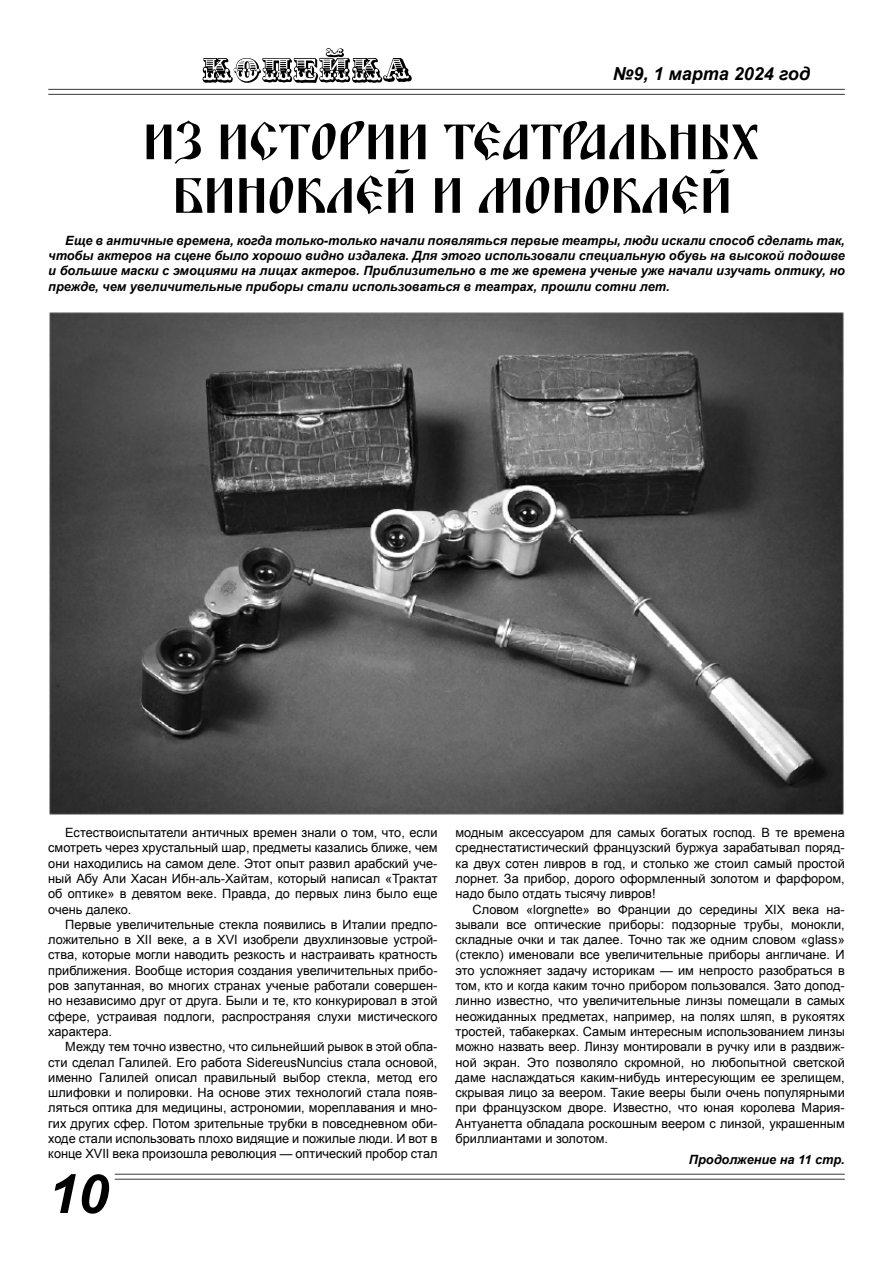
<style>
.page{position:relative;width:893px;height:1263px;background:#fff}
.page>*{position:absolute;margin:0;border:0;box-sizing:border-box;transform-origin:0 0}
.t1{font:italic 700 54px "Arial";color:#000}
.t2{font:18px "Arial Bold Italic MT2";color:#000}
.t3{font:12.75px/15.3px "Arial";color:#000;text-align:justify}
.t4{font:12.75px/15.3px "Arial Bold Italic MT2";color:#000;text-align:justify}
.s1{font-family:"Arial";font-weight:700;font-style:italic}
.s2{font-family:"Arial MT2"}
.s3{color:#fff}
.s4{font-family:"Arial";font-weight:700;font-style:italic;color:#fff}
</style>
<div class="page">
<hr style="left:115px;top:1174px;width:730px;height:1px;background:#393939">
<hr style="left:115px;top:1179px;width:730px;height:1px;background:#393939">
<hr style="left:48px;top:89px;width:797px;height:1px;background:#393939">
<hr style="left:48px;top:94px;width:797px;height:1px;background:#393939">
<svg style="left:203px;top:48px;width:209px;height:35px"></svg>
<img style="left:49px;top:312px;width:795px;height:503px">
<svg style="left:147px;top:120px;width:611px;height:43px"></svg>
<svg style="left:176px;top:169px;width:552px;height:45px"></svg>
<h2 class="t2" style="left:613px;top:64px;width:199px">№<span class="s1">9, 1</span> марта <span class="s1">2024</span> год</h2>
<p class="t4" style="left:48px;top:233px;width:798px;text-indent:17px">Еще в античные времена<span class="s1">,</span> когда только<span class="s1">-</span>только начали появляться первые театры<span class="s1">,</span> люди искали способ сделать так<span class="s1">, </span>чтобы актеров на сцене было хорошо видно издалека<span class="s1">.</span> Для этого использовали специальную обувь на высокой подошве и большие маски с эмоциями на лицах актеров<span class="s1">.</span> Приблизительно в те же времена ученые уже начали изучать оптику<span class="s1">,</span> но прежде<span class="s1">,</span> чем увеличительные приборы стали использоваться в театрах<span class="s1">,</span> прошли сотни лет<span class="s1">.</span></p>
<p class="t3" style="left:48px;top:825px;width:391px;text-indent:17px">Естествоиспытатели античных времен знали о том<span class="s2">,</span> что<span class="s2">,</span> если смотреть через хрустальный шар<span class="s2">,</span> предметы казались ближе<span class="s2">,</span> чем они находились на самом деле<span class="s2">.</span> Этот опыт развил арабский уче&shy;ный Абу Али Хасан Ибн<span class="s2">-</span>аль<span class="s2">-</span>Хайтам<span class="s2">,</span> который написал <span class="s2">«</span>Трактат об оптике<span class="s2">»</span> в девятом веке<span class="s2">.</span> Правда<span class="s2">,</span> до первых линз было еще очень далеко<span class="s2">.</span></p>
<p class="t3" style="left:48px;top:917px;width:391px;text-indent:17px">Первые увеличительные стекла появились в Италии предпо&shy;ложительно в <span class="s2">XII</span> веке<span class="s2">,</span> а в <span class="s2">XVI</span> изобрели двухлинзовые устрой&shy;ства<span class="s2">,</span> которые могли наводить резкость и настраивать кратность приближения<span class="s2">.</span> Вообще история создания увеличительных прибо&shy;ров запутанная<span class="s2">,</span> во многих странах ученые работали совершен&shy;но независимо друг от друга<span class="s2">.</span> Были и те<span class="s2">,</span> кто конкурировал в этой сфере<span class="s2">,</span> устраивая подлоги<span class="s2">,</span> распространяя слухи мистического характера<span class="s2">.</span></p>
<p class="t3" style="left:48px;top:1039px;width:391px;text-indent:17px">Между тем точно известно<span class="s2">,</span> что сильнейший рывок в этой обла&shy;сти сделал Галилей<span class="s2">.</span> Его работа <span class="s2">SidereusNuncius</span> стала основой<span class="s2">, </span>именно Галилей описал правильный выбор стекла<span class="s2">,</span> метод его шлифовки и полировки<span class="s2">.</span> На основе этих технологий стала появ&shy;ляться оптика для медицины<span class="s2">,</span> астрономии<span class="s2">,</span> мореплавания и мно&shy;гих других сфер<span class="s2">.</span> Потом зрительные трубки в повседневном оби&shy;ходе стали использовать плохо видящие и пожилые люди<span class="s2">.</span> И вот в конце <span class="s2">XVII</span> века произошла революция <span class="s2">—</span> оптический пробор стал</p>
<h1 class="t1" style="left:48px;top:1164px;width:62px">10</h1>
<p class="t3" style="left:455px;top:825px;width:391px">модным аксессуаром для самых богатых господ<span class="s2">.</span> В те времена среднестатистический французский буржуа зарабатывал поряд&shy;ка двух сотен ливров в год<span class="s2">,</span> и столько же стоил самый простой лорнет<span class="s2">.</span> За прибор<span class="s2">,</span> дорого оформленный золотом и фарфором<span class="s2">, </span>надо было отдать тысячу ливров<span class="s2">!</span></p>
<p class="t3" style="left:455px;top:901px;width:391px;text-indent:17px">Словом <span class="s2">«lorgnette»</span> во Франции до середины <span class="s2">XIX</span> века на&shy;зывали все оптические приборы<span class="s2">:</span> подзорные трубы<span class="s2">,</span> монокли<span class="s2">, </span>складные очки и так далее<span class="s2">.</span> Точно так же одним словом <span class="s2">«glass» (</span>стекло<span class="s2">)</span> именовали все увеличительные приборы англичане<span class="s2">.</span> И это усложняет задачу историкам <span class="s2">—</span> им непросто разобраться в том<span class="s2">,</span> кто и когда каким точно прибором пользовался<span class="s2">.</span> Зато допод&shy;линно известно<span class="s2">,</span> что увеличительные линзы помещали в самых неожиданных предметах<span class="s2">,</span> например<span class="s2">,</span> на полях шляп<span class="s2">,</span> в рукоятях тростей<span class="s2">,</span> табакерках<span class="s2">.</span> Самым интересным использованием линзы можно назвать веер<span class="s2">.</span> Линзу монтировали в ручку или в раздвиж&shy;ной экран<span class="s2">.</span> Это позволяло скромной<span class="s2">,</span> но любопытной светской даме наслаждаться каким<span class="s2">-</span>нибудь интересующим ее зрелищем<span class="s2">, </span>скрывая лицо за веером<span class="s2">.</span> Такие вееры были очень популярными при французском дворе<span class="s2">.</span> Известно<span class="s2">,</span> что юная королева Мария<span class="s2">-</span>Антуанетта обладала роскошным веером с линзой<span class="s2">,</span> украшенным бриллиантами и золотом<span class="s2">.</span></p>
<p class="t4" style="left:689px;top:1152px;width:157px">Продолжение <span class="s3">на</span> <span class="s4">11</span> стр<span class="s1">.</span></p>
</div>
